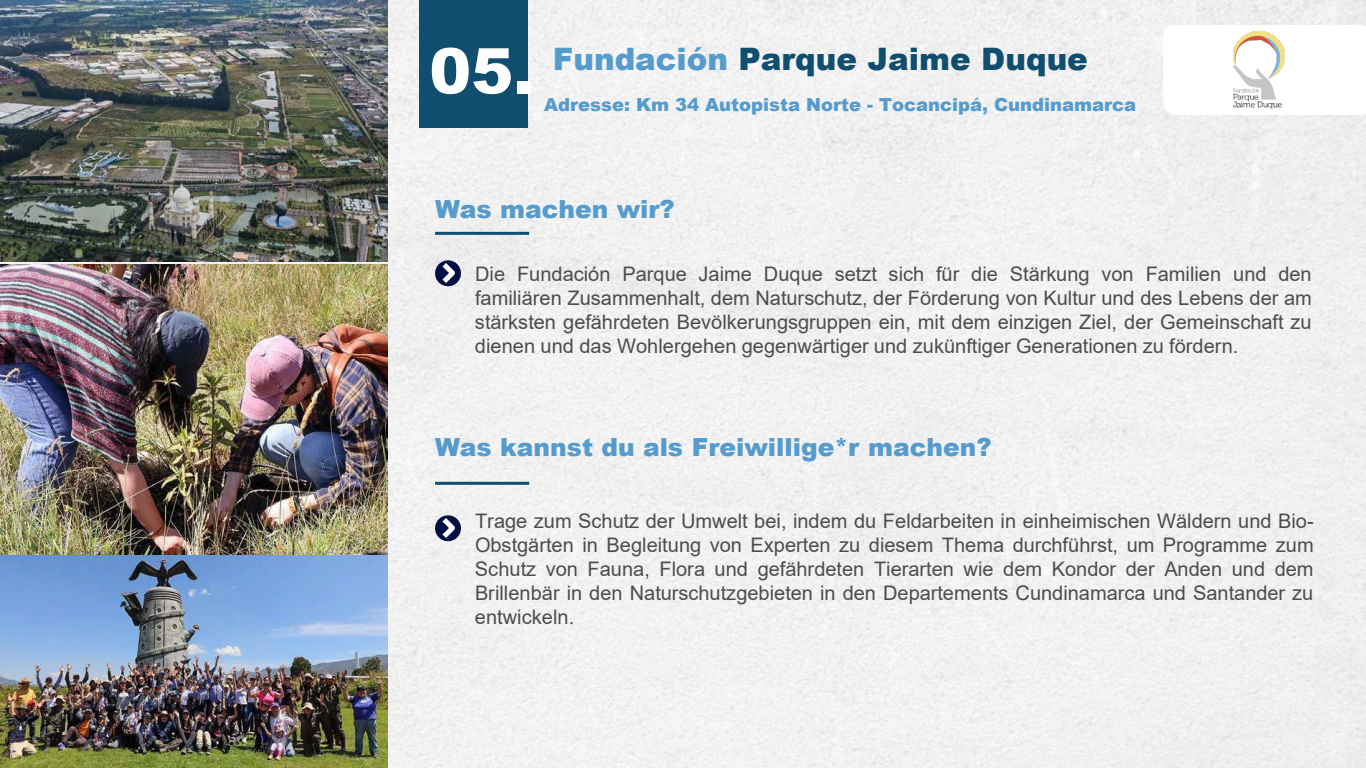
<style>
.page{position:relative;width:1366px;height:768px;background:#fff}
.page>*{position:absolute;margin:0;border:0;box-sizing:border-box;transform-origin:0 0}
.t1{font:900 63px "Arial";color:#fff}
.t2{font:900 31px "Arial";color:#0f4e6e}
.t3{font:900 25px "Arial";color:#569bce}
.t4{font:20px/24px "Arial";color:#4d4d4d;text-align:justify}
.t5{font:900 18px "Arial";color:#569bce}
.s1{color:#569bce}
</style>
<div class="page">
<div style="left:0;top:1px;width:1366px;height:767px;background:#f1f1f1"></div>
<svg style="left:435px;top:258px;width:26px;height:30px"></svg>
<svg style="left:435px;top:513px;width:26px;height:30px"></svg>
<hr style="left:435px;top:232px;width:94px;height:3px;background:#0f4e6e">
<hr style="left:435px;top:482px;width:94px;height:3px;background:#0f4e6e">
<svg style="left:1163px;top:25px;width:203px;height:90px"></svg>
<img style="left:1234px;top:31px;width:50px;height:78px">
<div style="left:419px;top:0;width:109px;height:127px;background:#0f4e6e"></div>
<img style="left:0;top:555px;width:388px;height:213px">
<img style="left:0;top:0;width:388px;height:262px">
<img style="left:0;top:265px;width:388px;height:290px">
<h2 class="t1" style="left:429px;top:25px;width:107px">05.</h2>
<h2 class="t2" style="left:553px;top:36px;width:537px"><span class="s1">Fundación</span> Parque Jaime Duque</h2>
<p class="t5" style="left:544px;top:91px;width:594px">Adresse: Km 34 Autopista Norte - Tocancipá, Cundinamarca</p>
<p class="t3" style="left:435px;top:191px;width:241px">Was machen wir?</p>
<p class="t4" style="left:475px;top:262px;width:838px">Die Fundación Parque Jaime Duque setzt sich für die Stärkung von Familien und den familiären Zusammenhalt, dem Naturschutz, der Förderung von Kultur und des Lebens der am stärksten gefährdeten Bevölkerungsgruppen ein, mit dem einzigen Ziel, der Gemeinschaft zu dienen und das Wohlergehen gegenwärtiger und zukünftiger Generationen zu fördern.</p>
<p class="t3" style="left:435px;top:429px;width:558px">Was kannst du als Freiwillige*r machen?</p>
<p class="t4" style="left:475px;top:509px;width:840px">Trage zum Schutz der Umwelt bei, indem du Feldarbeiten in einheimischen Wäldern und Bio-Obstgärten in Begleitung von Experten zu diesem Thema durchführst, um Programme zum Schutz von Fauna, Flora und gefährdeten Tierarten wie dem Kondor der Anden und dem Brillenbär in den Naturschutzgebieten in den Departements Cundinamarca und Santander zu entwickeln.</p>
</div>
